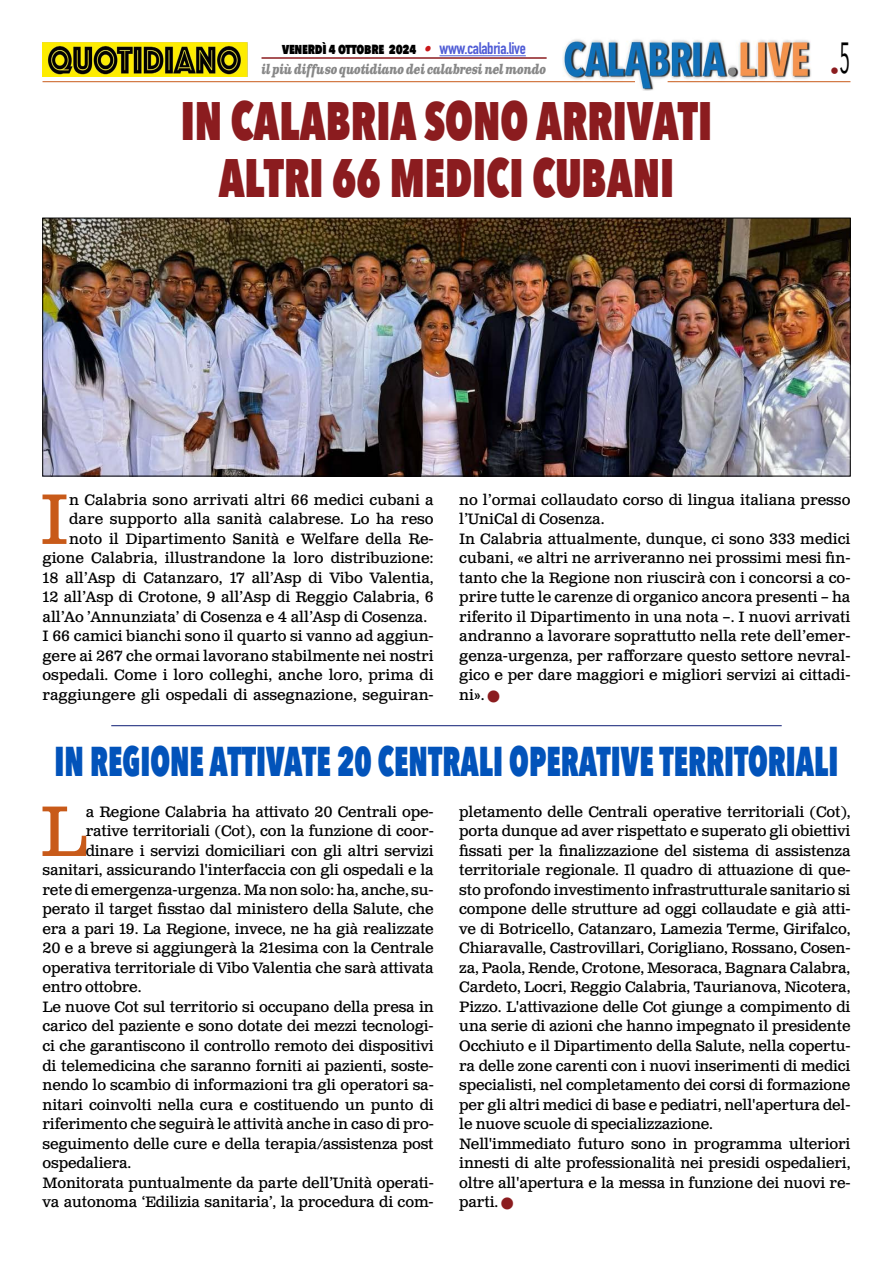
<style>
.page{position:relative;width:893px;height:1263px;background:#fff}
.page>*{position:absolute;margin:0;border:0;box-sizing:border-box;transform-origin:0 0}
.t1{font:71.25px "Clarendon Text Pro";color:#c85a19}
.t2{font:800 54px/57px "Avenir Next Condensed";color:#8b1c1f;text-align:center;scale:.81 1}
.t3{font:800 41.55px "Avenir Next Condensed";color:#0253ba;scale:.74 1}
.t4{font:18px "Avenir Next Condensed";color:#8b1c1f}
.t5{font:15px/19.5px "Clarendon Text Pro";letter-spacing:-.01em;color:#000}
.t6{font:800 15px "Avenir Next Condensed";letter-spacing:-.02em;color:#000;scale:.9 1}
.t7{font:italic 700 13.5px "Clarendon Text Pro";letter-spacing:-.04em;color:#878787;scale:.79 1}
.s1{font-family:"Clarendon Text Pro";font-weight:700;font-style:italic;color:#ca181a}
.s2{font-family:"DIN Condensed";font-weight:700;font-size:16.5px;color:#4f5cd6}
.s3{color:#8b1c1f}
</style>
<div class="page">
<img style="left:563px;top:39px;width:248px;height:51px">
<hr style="left:43px;top:81px;width:592px;height:1px;background:#c85a19">
<hr style="left:668px;top:81px;width:182px;height:1px;background:#c85a19">
<hr style="left:439px;top:55px;width:87px;height:1px;background:#4f5cd6">
<hr style="left:261px;top:57px;width:286px;height:2px;background:#8b1c1f">
<img style="left:43px;top:42px;width:204px;height:35px">
<img style="left:45px;top:220px;width:803px;height:254px">
<div style="left:43px;top:218px;width:807px;height:258px;border:1px solid #000"></div>
<hr style="left:111px;top:725px;width:671px;height:1px;background:#283583">
<p class="t6" style="left:282px;top:39px;width:272px">venerdì 4 ottobre 2024 <span class="s1">•</span> <span class="s2">www.calabria.live</span></p>
<p class="t7" style="left:261px;top:61px;width:362px">il più diffuso quotidiano dei calabresi nel mondo</p>
<h2 class="t2" style="left:181px;top:92px;width:658px">IN CALABRIA SONO ARRIVATI<br>ALTRI 66 MEDICI CUBANI</h2>
<p class="t4" style="left:830px;top:55px;width:22px">•<sup>5</sup></p>
<h1 class="t1" style="left:40px;top:476px;width:31px">I</h1>
<p class="t5" style="left:69px;top:491px;width:366px">n Calabria sono arrivati altri 66 medici cubani a</p>
<p class="t5" style="left:69px;top:510px;width:366px">dare supporto alla sanità calabrese. Lo ha reso</p>
<p class="t5" style="left:69px;top:530px;width:366px">noto il Dipartimento Sanità e Welfare della Re-</p>
<p class="t5" style="left:43px;top:549px;width:393px">gione Calabria, illustrandone la loro distribuzione:</p>
<p class="t5" style="left:43px;top:569px;width:393px">18 all’Asp di Catanzaro, 17 all’Asp di Vibo Valentia,</p>
<p class="t5" style="left:43px;top:588px;width:393px">12 all’Asp di Crotone, 9 all’Asp di Reggio Calabria, 6</p>
<p class="t5" style="left:43px;top:608px;width:386px">all’Ao ’Annunziata’ di Cosenza e 4 all’Asp di Cosenza.</p>
<p class="t5" style="left:43px;top:627px;width:393px">I 66 camici bianchi sono il quarto si vanno ad aggiun-</p>
<p class="t5" style="left:43px;top:647px;width:393px">gere ai 267 che ormai lavorano stabilmente nei nostri</p>
<p class="t5" style="left:43px;top:666px;width:393px">ospedali. Come i loro colleghi, anche loro, prima di</p>
<p class="t5" style="left:43px;top:686px;width:393px">raggiungere gli ospedali di assegnazione, seguiran-</p>
<p class="t5" style="left:459px;top:491px;width:393px">no l’ormai collaudato corso di lingua italiana presso l’UniCal di Cosenza.<br>In Calabria attualmente, dunque, ci sono 333 medici cubani, «e altri ne arriveranno nei prossimi mesi fin&shy;tanto che la Regione non riuscirà con i concorsi a co&shy;prire tutte le carenze di organico ancora presenti – ha riferito il Dipartimento in una nota –. I nuovi arrivati andranno a lavorare soprattutto nella rete dell’emer&shy;genza-urgenza, per rafforzare questo settore nevral&shy;gico e per dare maggiori e migliori servizi ai cittadi&shy;ni». <span class="s3">■</span></p>
<h3 class="t3" style="left:55px;top:735px;width:1061px">IN REGIONE ATTIVATE 20 CENTRALI OPERATIVE TERRITORIALI</h3>
<h1 class="t1" style="left:40px;top:788px;width:48px">L</h1>
<p class="t5" style="left:86px;top:803px;width:349px">a Regione Calabria ha attivato 20 Centrali ope-</p>
<p class="t5" style="left:459px;top:803px;width:393px">pletamento delle Centrali operative territoriali (Cot), porta dunque ad aver rispettato e superato gli obiettivi fissati per la finalizzazione del sistema di assistenza territoriale regionale. Il quadro di attuazione di que&shy;sto profondo investimento infrastrutturale sanitario si compone delle strutture ad oggi collaudate e già atti&shy;ve di Botricello, Catanzaro, Lamezia Terme, Girifalco, Chiaravalle, Castrovillari, Corigliano, Rossano, Cosen&shy;za, Paola, Rende, Crotone, Mesoraca, Bagnara Calabra, Cardeto, Locri, Reggio Calabria, Taurianova, Nicotera, Pizzo. L'attivazione delle Cot giunge a compimento di una serie di azioni che hanno impegnato il presidente Occhiuto e il Dipartimento della Salute, nella copertu&shy;ra delle zone carenti con i nuovi inserimenti di medici specialisti, nel completamento dei corsi di formazione per gli altri medici di base e pediatri, nell'apertura del&shy;le nuove scuole di specializzazione.<br>Nell'immediato futuro sono in programma ulteriori innesti di alte professionalità nei presidi ospedalieri, oltre all'apertura e la messa in funzione dei nuovi re&shy;parti. <span class="s3">■</span></p>
<p class="t5" style="left:86px;top:822px;width:349px">rative territoriali (Cot), con la funzione di coor-</p>
<p class="t5" style="left:86px;top:842px;width:349px">dinare i servizi domiciliari con gli altri servizi</p>
<p class="t5" style="left:43px;top:861px;width:393px">sanitari, assicurando l'interfaccia con gli ospedali e la</p>
<p class="t5" style="left:43px;top:881px;width:393px">rete di emergenza-urgenza. Ma non solo: ha, anche, su-</p>
<p class="t5" style="left:43px;top:900px;width:393px">perato il target fisstao dal ministero della Salute, che</p>
<p class="t5" style="left:43px;top:920px;width:393px">era a pari 19. La Regione, invece, ne ha già realizzate</p>
<p class="t5" style="left:43px;top:939px;width:393px">20 e a breve si aggiungerà la 21esima con la Centrale</p>
<p class="t5" style="left:43px;top:959px;width:393px">operativa territoriale di Vibo Valentia che sarà attivata</p>
<p class="t5" style="left:43px;top:978px;width:100px">entro ottobre.</p>
<p class="t5" style="left:43px;top:998px;width:393px">Le nuove Cot sul territorio si occupano della presa in</p>
<p class="t5" style="left:43px;top:1017px;width:393px">carico del paziente e sono dotate dei mezzi tecnologi-</p>
<p class="t5" style="left:43px;top:1037px;width:393px">ci che garantiscono il controllo remoto dei dispositivi</p>
<p class="t5" style="left:43px;top:1056px;width:393px">di telemedicina che saranno forniti ai pazienti, soste-</p>
<p class="t5" style="left:43px;top:1076px;width:393px">nendo lo scambio di informazioni tra gli operatori sa-</p>
<p class="t5" style="left:43px;top:1095px;width:393px">nitari coinvolti nella cura e costituendo un punto di</p>
<p class="t5" style="left:43px;top:1115px;width:393px">riferimento che seguirà le attività anche in caso di pro-</p>
<p class="t5" style="left:43px;top:1134px;width:393px">seguimento delle cure e della terapia/assistenza post</p>
<p class="t5" style="left:43px;top:1154px;width:90px">ospedaliera.</p>
<p class="t5" style="left:43px;top:1173px;width:393px">Monitorata puntualmente da parte dell’Unità operati-</p>
<p class="t5" style="left:43px;top:1193px;width:393px">va autonoma ‘Edilizia sanitaria’, la procedura di com-</p>
</div>
